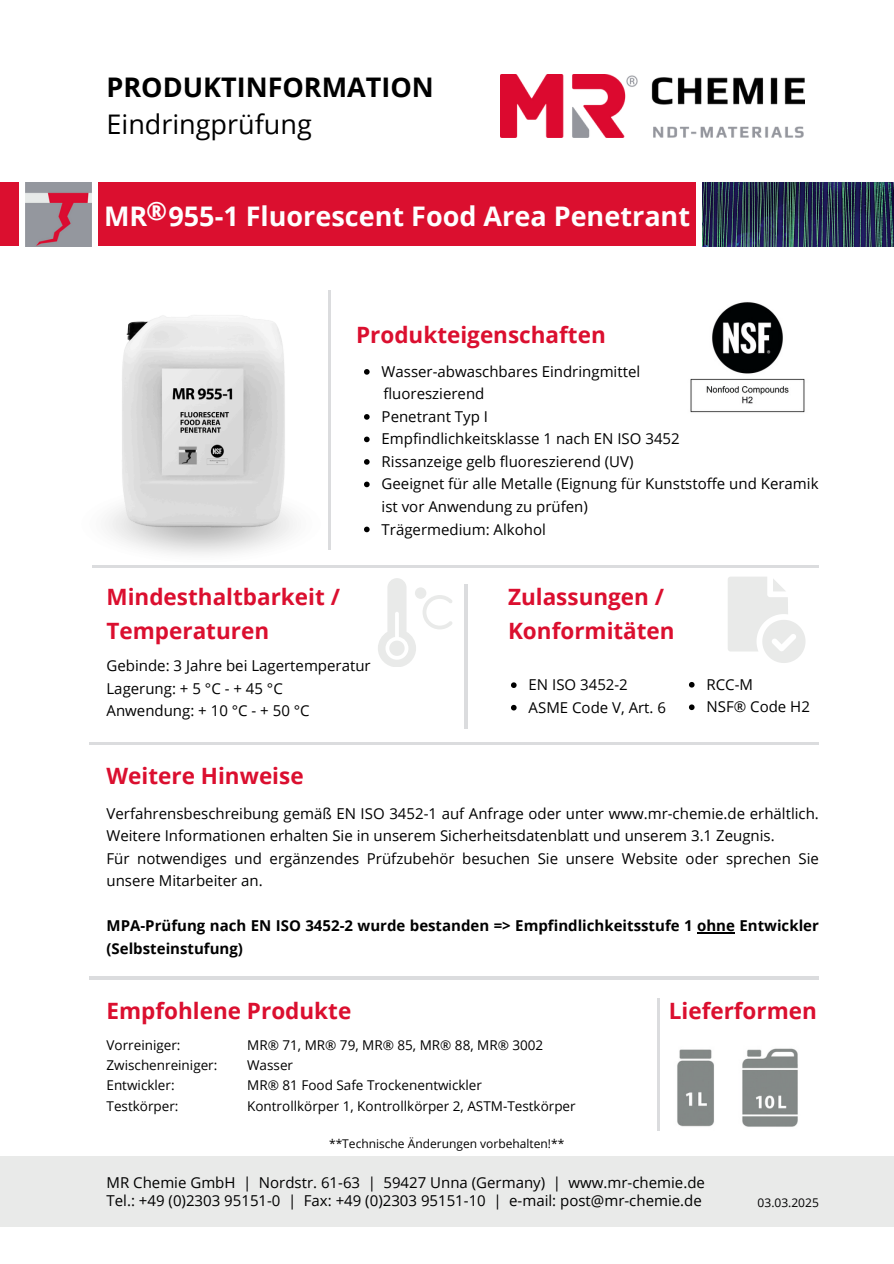
<style>
.page{position:relative;width:894px;height:1264px;background:#fff}
.page>*{position:absolute;margin:0;border:0;box-sizing:border-box;transform-origin:0 0}
.t1{font:700 27px "Open Sans";color:#fefefe}
.t2{font:700 27px/37.2px "Open Sans";color:#000}
.t3{font:700 25.35px "Open Sans";color:#fff}
.t4{font:700 22.5px/33.8px "Open Sans";color:#db0f2f}
.t5{font:15px/22.5px "Open Sans";color:#000}
.t6{font:700 15px/22.5px "Open Sans";color:#000}
.t7{font:13.5px/20.2px "Open Sans";color:#000}
.t8{font:12px "Open Sans";color:#000}
.s1{font-weight:400}
</style>
<div class="page">
<hr style="left:89px;top:742px;width:729px;height:3px;background:#94959d">
<hr style="left:92px;top:565px;width:726px;height:2px;background:#94959d">
<hr style="left:89px;top:976px;width:729px;height:3px;background:#94959d">
<hr style="left:328px;top:290px;width:2px;height:259px;background:#94959d">
<hr style="left:464px;top:584px;width:3px;height:144px;background:#94959d">
<img style="left:501px;top:74px;width:303px;height:63px">
<div style="left:0;top:1156px;width:893px;height:71px;background:#e9eae9"></div>
<hr style="left:657px;top:998px;width:2px;height:133px;background:#94959d">
<svg style="left:728px;top:577px;width:77px;height:86px"></svg>
<div style="left:415px;top:587px;width:11px;height:12px;background:#e9eae9;border-radius:50%"></div>
<svg style="left:422px;top:595px;width:30px;height:34px"></svg>
<svg style="left:378px;top:578px;width:38px;height:89px"></svg>
<div style="left:98px;top:182px;width:597px;height:64px;background:#db0f2f"></div>
<img style="left:25px;top:182px;width:67px;height:64px">
<div style="left:0;top:182px;width:19px;height:64px;background:#db0f2f"></div>
<img style="left:702px;top:182px;width:190px;height:64px">
<img style="left:92px;top:492px;width:237px;height:74px">
<img style="left:742px;top:1048px;width:56px;height:79px">
<img style="left:677px;top:1049px;width:37px;height:78px">
<img style="left:92px;top:315px;width:231px;height:226px">
<svg style="left:364px;top:369px;width:5px;height:6px"></svg>
<svg style="left:364px;top:414px;width:5px;height:6px"></svg>
<svg style="left:364px;top:436px;width:5px;height:6px"></svg>
<svg style="left:364px;top:459px;width:5px;height:6px"></svg>
<svg style="left:364px;top:481px;width:5px;height:6px"></svg>
<svg style="left:364px;top:526px;width:5px;height:6px"></svg>
<hr style="left:697px;top:932px;width:37px;height:1px;background:#000">
<svg style="left:511px;top:682px;width:5px;height:6px"></svg>
<svg style="left:511px;top:705px;width:5px;height:5px"></svg>
<svg style="left:689px;top:682px;width:5px;height:5px"></svg>
<svg style="left:689px;top:704px;width:5px;height:6px"></svg>
<img style="left:690px;top:302px;width:115px;height:111px">
<p class="t2" style="left:106px;top:68px;width:329px">PRODUKTINFORMATION<br><span class="s1">Eindringprüfung</span></p>
<h5 class="t1" style="left:104px;top:197px;width:45px">MR</h5>
<h3 class="t3" style="left:146px;top:193px;width:23px">®</h3>
<h5 class="t1" style="left:168px;top:197px;width:523px">955-1 Fluorescent Food Area Penetrant</h5>
<p class="t4" style="left:356px;top:317px;width:251px">Produkteigenschaften</p>
<p class="t5" style="left:381px;top:360px;width:260px">Wasser-abwaschbares Eindringmittel</p>
<h2 class="t5" style="left:383px;top:382px;width:102px">fluoreszierend</h2>
<p class="t5" style="left:381px;top:405px;width:108px">Penetrant Typ I</p>
<p class="t5" style="left:381px;top:427px;width:299px">Empfindlichkeitsklasse 1 nach EN ISO 3452</p>
<p class="t5" style="left:381px;top:450px;width:253px">Rissanzeige gelb fluoreszierend (UV)</p>
<h3 class="t5" style="left:381px;top:472px;width:438px">Geeignet fü r alle Metalle (Eignung fü r Kunststoffe und Keramik ist vor Anwendung zu prüfen)</h3>
<p class="t5" style="left:381px;top:517px;width:166px">Trägermedium: Alkohol</p>
<p class="t4" style="left:106px;top:579px;width:235px">Mindesthaltbarkeit /<br>Temperaturen</p>
<h5 class="t4" style="left:508px;top:579px;width:168px">Zulassungen /<br>Konformitäten</h5>
<p class="t5" style="left:106px;top:654px;width:265px">Gebinde: 3 Jahre bei Lagertemperatur<br>Lagerung: + 5 °C - + 45 °C<br>Anwendung: + 10 °C - + 50 °C</p>
<h3 class="t4" style="left:106px;top:758px;width:198px">Weitere Hinweise</h3>
<p class="t5" style="left:528px;top:673px;width:101px">EN ISO 3452-2</p>
<p class="t5" style="left:528px;top:695px;width:139px">ASME Code V, Art. 6</p>
<p class="t5" style="left:706px;top:672px;width:48px">RCC-M</p>
<p class="t5" style="left:706px;top:695px;width:105px">NSF® Code H2</p>
<p class="t5" style="left:106px;top:801px;width:713px">Verfahrensbeschreibung gemä ß EN ISO 3452-1 auf Anfrage oder unter www.mr-chemie.de erhä ltlich.<br>Weitere Informationen erhalten Sie in unserem Sicherheitsdatenblatt und unserem 3.1 Zeugnis.<br>Fü r notwendiges und ergä nzendes Prüfzubehör besuchen Sie unsere Website oder sprechen Sie unsere Mitarbeiter an.</p>
<p class="t6" style="left:106px;top:914px;width:713px">MPA-Prüfung nach EN ISO 3452-2 wurde bestanden =&gt; Empfindlichkeitsstufe 1 ohne Entwickler (Selbsteinstufung)</p>
<p class="t4" style="left:106px;top:993px;width:246px">Empfohlene Produkte</p>
<p class="t4" style="left:668px;top:993px;width:150px">Lieferformen</p>
<h1 class="t7" style="left:106px;top:1034px;width:112px">Vorreiniger:<br>Zwischenreiniger:<br>Entwickler:<br>Testkörper:</h1>
<p class="t7" style="left:247px;top:1034px;width:330px">MR® 71, MR® 79, MR® 85, MR® 88, MR® 3002<br>Wasser<br>MR® 81 Food Safe Trockenentwickler Kontrollkörper 1, Kontrollkörper 2, ASTM-Testkörper</p>
<h3 class="t8" style="left:329px;top:1134px;width:237px">**Technische Änderungen vorbehalten!**</h3>
<p class="t5" style="left:106px;top:1173px;width:599px;line-height:18px">MR Chemie GmbH | Nordstr. 61-63 | 59427 Unna (Germany) | www.mr-chemie.de<br>Tel.: +49 (0)2303 95151-0 | Fax: +49 (0)2303 95151-10 | e-mail: post@mr-chemie.de</p>
<h5 class="t8" style="left:757px;top:1193px;width:63px">03.03.2025</h5>
</div>
